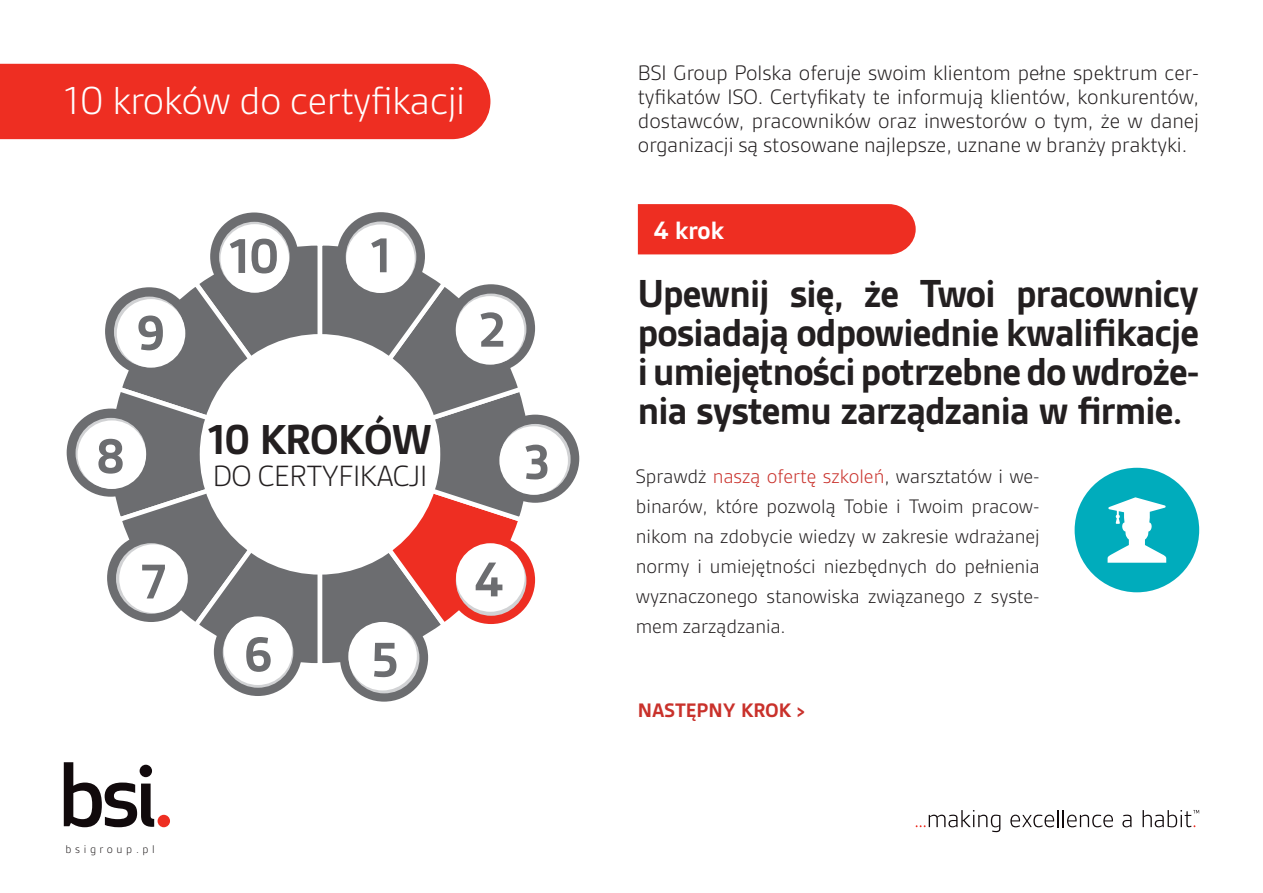
<style>
.page{position:relative;width:1263px;height:893px;background:#fff}
.page>*{position:absolute;margin:0;border:0;box-sizing:border-box;transform-origin:0 0}
.t1{font:700 52.5px "BSI Gesta";color:#6c6d70}
.t2{font:700 45px "BSI Gesta";letter-spacing:-.02em;color:#231f20}
.lead{font:700 42px/39px "BSI Gesta";letter-spacing:-.02em;color:#231f20;text-align:justify}
.t3{font:300 42px "BSI Gesta";letter-spacing:-.01em;color:#fff}
.t4{font:300 31.5px "BSI Gesta";letter-spacing:-.01em;color:#231f20}
.lead_mniejszy{font:700 27px "BSI Gesta";color:#fff}
.t5{font:300 22.5px/24px "BSI Gesta";color:#231f20;text-align:justify}
.lead_mniejszy-2{font:300 21px/30px "BSI Gesta";color:#231f20;text-align:justify}
.lead_mniejszy-3{font:700 21px "BSI Gesta";color:#c9312b}
.t6{font:300 12px "BSI Gesta";letter-spacing:.3em;color:#231f20}
.s1{color:#c9312b}
</style>
<div class="page">
<svg style="left:105px;top:240px;width:430px;height:430px"></svg>
<div style="left:337px;top:212px;width:88px;height:88px;background:#6c6d70;border-radius:50%"></div>
<svg style="left:346px;top:221px;width:70px;height:71px"></svg>
<div style="left:447px;top:284px;width:88px;height:88px;background:#6c6d70;border-radius:50%"></div>
<svg style="left:456px;top:294px;width:70px;height:70px"></svg>
<div style="left:491px;top:415px;width:88px;height:88px;background:#6c6d70;border-radius:50%"></div>
<svg style="left:500px;top:424px;width:71px;height:70px"></svg>
<div style="left:447px;top:536px;width:88px;height:88px;background:#ee2e22;border-radius:50%"></div>
<svg style="left:456px;top:545px;width:70px;height:71px"></svg>
<div style="left:340px;top:613px;width:88px;height:89px;background:#6c6d70;border-radius:50%"></div>
<svg style="left:349px;top:623px;width:70px;height:70px"></svg>
<div style="left:214px;top:608px;width:88px;height:88px;background:#6c6d70;border-radius:50%"></div>
<svg style="left:223px;top:617px;width:70px;height:71px"></svg>
<div style="left:107px;top:534px;width:88px;height:88px;background:#6c6d70;border-radius:50%"></div>
<svg style="left:116px;top:543px;width:71px;height:71px"></svg>
<div style="left:67px;top:409px;width:88px;height:88px;background:#6c6d70;border-radius:50%"></div>
<svg style="left:76px;top:418px;width:70px;height:70px"></svg>
<div style="left:105px;top:287px;width:88px;height:88px;background:#6c6d70;border-radius:50%"></div>
<svg style="left:114px;top:297px;width:71px;height:70px"></svg>
<div style="left:210px;top:212px;width:88px;height:89px;background:#6c6d70;border-radius:50%"></div>
<svg style="left:219px;top:222px;width:71px;height:70px"></svg>
<div style="left:200px;top:334px;width:240px;height:241px;background:#fff;border-radius:50%"></div>
<div style="left:346px;top:224px;width:69px;height:69px;background:#fff;border-radius:50%"></div>
<div style="left:456px;top:296px;width:68px;height:69px;background:#fff;border-radius:50%"></div>
<div style="left:499px;top:426px;width:69px;height:69px;background:#fff;border-radius:50%"></div>
<div style="left:456px;top:543px;width:69px;height:69px;background:#fff;border-radius:50%"></div>
<div style="left:348px;top:622px;width:69px;height:68px;background:#fff;border-radius:50%"></div>
<div style="left:224px;top:616px;width:68px;height:69px;background:#fff;border-radius:50%"></div>
<div style="left:119px;top:544px;width:69px;height:69px;background:#fff;border-radius:50%"></div>
<div style="left:78px;top:420px;width:68px;height:69px;background:#fff;border-radius:50%"></div>
<div style="left:117px;top:299px;width:68px;height:69px;background:#fff;border-radius:50%"></div>
<div style="left:220px;top:224px;width:69px;height:69px;background:#fff;border-radius:50%"></div>
<svg style="left:64px;top:762px;width:90px;height:65px"></svg>
<div style="left:158px;top:815px;width:12px;height:12px;background:#ee2e22;border-radius:50%"></div>
<svg style="left:916px;top:810px;width:84px;height:22px"></svg>
<svg style="left:1010px;top:810px;width:103px;height:17px"></svg>
<svg style="left:1122px;top:815px;width:9px;height:12px"></svg>
<svg style="left:1142px;top:810px;width:57px;height:17px"></svg>
<div style="left:0;top:64px;width:490px;height:75px;background:#ee2e22"></div>
<div style="left:638px;top:204px;width:278px;height:50px;background:#ee2e22"></div>
<div style="left:1074px;top:468px;width:125px;height:124px;background:#00acbc;border-radius:50%"></div>
<svg style="left:1107px;top:497px;width:59px;height:66px"></svg>
<h3 class="t3" style="left:64px;top:78px;width:403px">10 kroków do certyfikacji</h3>
<h1 class="t1" style="left:137px;top:304px;width:30px">9</h1>
<h1 class="t1" style="left:229px;top:227px;width:51px">10</h1>
<h1 class="t1" style="left:371px;top:227px;width:22px">1</h1>
<h1 class="t1" style="left:478px;top:301px;width:29px">2</h1>
<h2 class="t2" style="left:208px;top:415px;width:225px">10 KROKÓW</h2>
<h3 class="t4" style="left:213px;top:460px;width:216px">DO CERTYFIKACJI</h3>
<h1 class="t1" style="left:96px;top:428px;width:30px">8</h1>
<h1 class="t1" style="left:524px;top:433px;width:27px">3</h1>
<h1 class="t1" style="left:141px;top:553px;width:26px">7</h1>
<h1 class="t1" style="left:474px;top:551px;width:30px">4</h1>
<p class="t6" style="left:66px;top:843px;width:91px">bsigroup.pl</p>
<h1 class="t1" style="left:244px;top:626px;width:30px">6</h1>
<h1 class="t1" style="left:371px;top:631px;width:29px">5</h1>
<p class="t5" style="left:638px;top:61px;width:563px">BSI Group Polska oferuje swoim klientom pełne spektrum cer&shy;tyfikatów ISO. Certyfikaty te informują klientów, konkurentów, dostawców, pracowników oraz inwestorów o tym, że w danej organizacji są stosowane najlepsze, uznane w branży praktyki.</p>
<p class="lead_mniejszy" style="left:654px;top:216px;width:72px">4 krok</p>
<p class="lead" style="left:638px;top:274px;width:563px">Upewnij się, że Twoi pracownicy posiadają odpowiednie kwalifikacje i umiejętności potrzebne do wdroże&shy;nia systemu zarządzania w firmie.</p>
<p class="lead_mniejszy-2" style="left:636px;top:461px;width:405px">Sprawdż <span class="s1">naszą ofertę szkoleń</span>, warsztatów i we&shy;binarów, które pozwolą Tobie i Twoim pracow&shy;nikom na zdobycie wiedzy w zakresie wdrażanej normy i umiejętności niezbędnych do pełnienia wyznaczonego stanowiska związanego z syste&shy;mem zarządzania.</p>
<p class="lead_mniejszy-3" style="left:638px;top:699px;width:169px">NASTĘPNY KROK &gt;</p>
</div>
